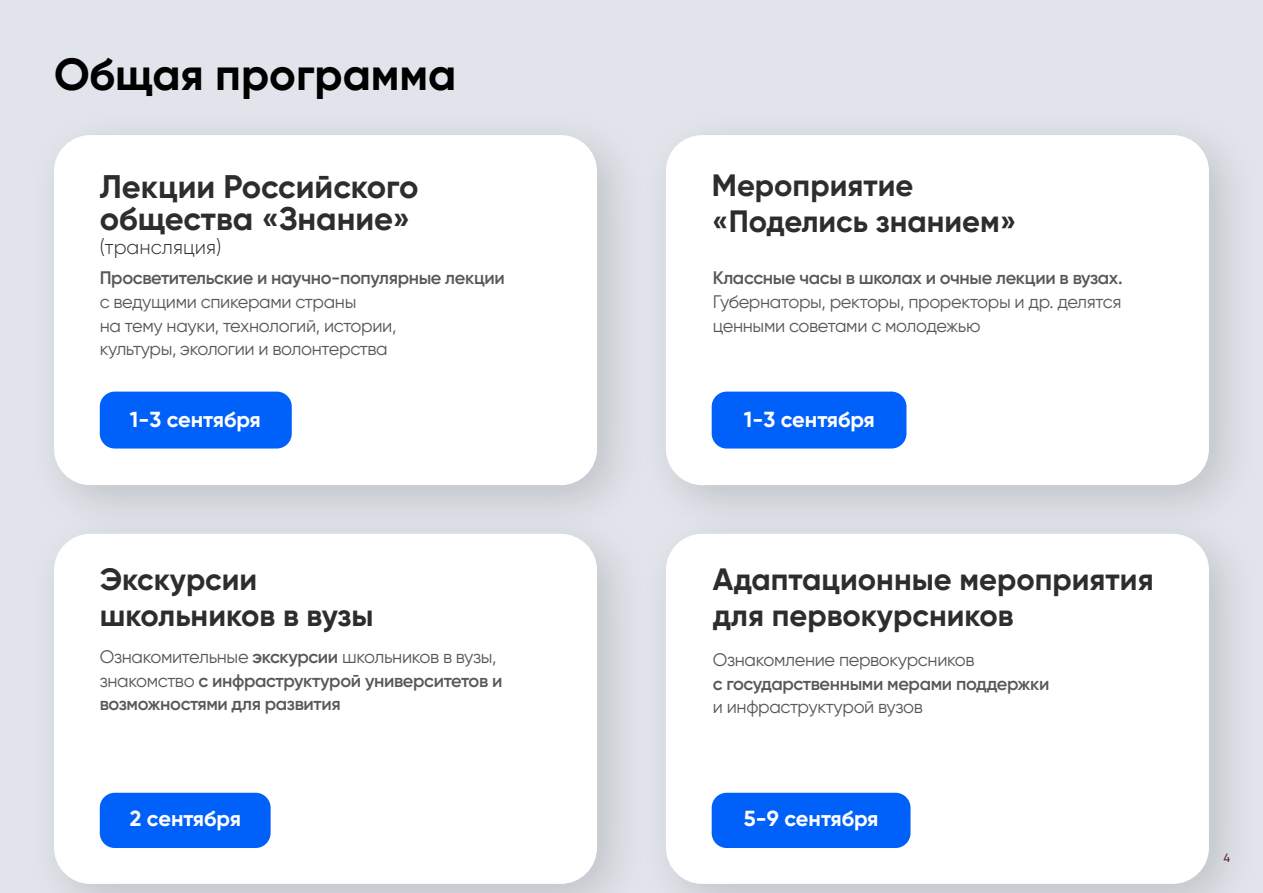
<style>
.page{position:relative;width:1263px;height:893px;background:#e1e5eb}
.page>*{position:absolute;margin:0;border:0;box-sizing:border-box;transform-origin:0 0}
.t1{font:700 45px "Gilroy";color:#000}
.t2{font:700 32.7px "Gilroy";color:#2c2d2e}
.t3{font:700 30.9px/36.3px "Gilroy";color:#2c2d2e}
.t4{font:700 21.75px "Gilroy";color:#fff}
.t5{font:300 19.95px "Gilroy";color:#2c2d2e}
.t6{font:18.15px/23.5px "Gilroy";letter-spacing:-.02em;color:#57585a}
.t7{font:600 18.15px/23.5px "Gilroy";letter-spacing:-.02em;color:#57585a}
.t8{font:12px "Mont Blanc";color:#602342}
.s1{font-weight:600}
.s2{font-weight:400}
</style>
<div class="page">
<div style="left:26px;top:506px;width:624px;height:387px;background:#000;opacity:.15"></div>
<div style="left:54px;top:534px;width:543px;height:350px;background:#fff;border-radius:36px"></div>
<div style="left:26px;top:107px;width:624px;height:432px;background:#000;opacity:.15"></div>
<div style="left:54px;top:135px;width:543px;height:350px;background:#fff;border-radius:36px"></div>
<div style="left:100px;top:793px;width:171px;height:55px;background:#0060fa;border-radius:15px"></div>
<div style="left:100px;top:392px;width:192px;height:56px;background:#0060fa;border-radius:15px"></div>
<div style="left:638px;top:506px;width:624px;height:387px;background:#000;opacity:.15"></div>
<div style="left:666px;top:534px;width:543px;height:350px;background:#fff;border-radius:36px"></div>
<div style="left:638px;top:107px;width:624px;height:432px;background:#000;opacity:.15"></div>
<div style="left:666px;top:135px;width:543px;height:350px;background:#fff;border-radius:36px"></div>
<div style="left:712px;top:793px;width:198px;height:55px;background:#0060fa;border-radius:15px"></div>
<div style="left:712px;top:392px;width:194px;height:56px;background:#0060fa;border-radius:15px"></div>
<p class="t1" style="left:54px;top:46px;width:404px">Общая программа</p>
<p class="t2" style="left:100px;top:166px;width:320px">Лекции Российского</p>
<p class="t2" style="left:100px;top:198px;width:312px">общества «Знание»</p>
<p class="t5" style="left:100px;top:235px;width:123px">(трансляция)</p>
<p class="t6" style="left:100px;top:266px;width:407px"><span class="s1">Просветительские и научно-популярные лекции </span>с ведущими спикерами страны<br>на тему науки, технологий, истории,<br>культуры, экологии и волонтерства</p>
<p class="t4" style="left:130px;top:405px;width:132px">1-3 сентября</p>
<p class="t3" style="left:100px;top:561px;width:159px">Экскурсии</p>
<p class="t3" style="left:100px;top:597px;width:275px">школьников в вузы</p>
<p class="t7" style="left:100px;top:645px;width:404px"><span class="s2">Ознакомительные</span> экскурсии <span class="s2">школьников в вузы, знакомство</span> с инфраструктурой университетов и возможностями для развития</p>
<p class="t4" style="left:130px;top:805px;width:113px">2 сентября</p>
<p class="t3" style="left:712px;top:167px;width:203px">Мероприятие</p>
<p class="t3" style="left:712px;top:203px;width:306px">«Поделись знанием»</p>
<p class="t6" style="left:713px;top:266px;width:411px;text-align:justify"><span class="s1">Классные часы в школах и очные лекции в вузах.<br></span>Губернаторы, ректоры, проректоры и др. делятся ценными советами с молодежью</p>
<p class="t4" style="left:744px;top:405px;width:132px">1-3 сентября</p>
<p class="t3" style="left:713px;top:561px;width:442px">Адаптационные мероприятия для первокурсников</p>
<p class="t6" style="left:713px;top:648px;width:338px">Ознакомление первокурсников<br><span class="s1">с государственными мерами поддержки </span>и инфраструктурой вузов</p>
<p class="t4" style="left:744px;top:805px;width:136px">5-9 сентября</p>
<p class="t8" style="left:1223px;top:850px;width:8px">4</p>
</div>
